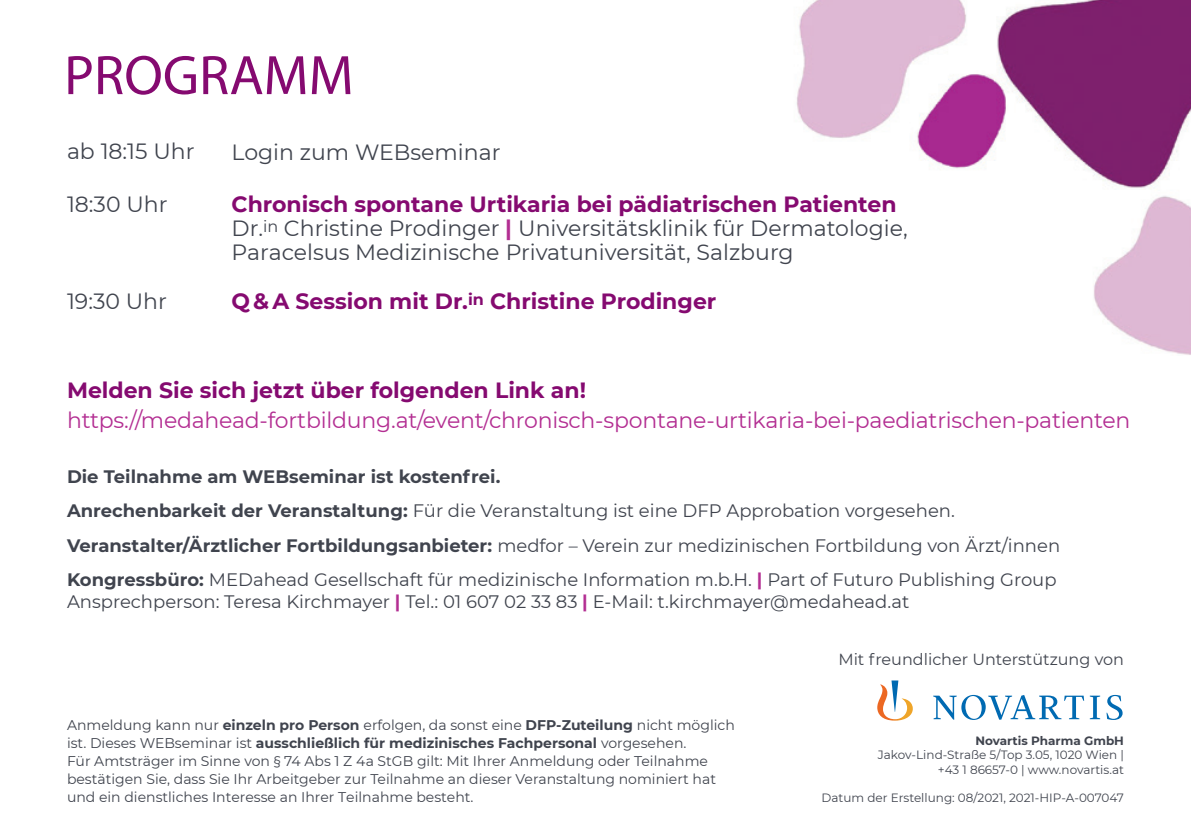
<style>
.page{position:relative;width:1191px;height:840px;background:#fff}
.page>*{position:absolute;margin:0;border:0;box-sizing:border-box;transform-origin:0 0}
.t1{font:56px "Myriad Pro";color:#850a70}
.t2{font:22px "Montserrat";color:#40444e}
.t3{font:22px/30px "Montserrat";letter-spacing:-.01em;color:#b32e92}
.t4{font:700 22px "Montserrat";color:#850a70}
.t5{font:18px "Montserrat";color:#40444e}
.t6{font:700 18px "Montserrat";color:#40444e}
.t7{font:16px "Montserrat";color:#40444e}
.t8{font:14px/18px "Montserrat";color:#40444e}
.t9{font:12px "Montserrat";color:#40444e}
.t10{font:700 12px "Montserrat";color:#40444e}
.s1{font-weight:700;color:#b32e92}
.s2{font-weight:700;color:#850a70}
.s3{font-weight:700}
</style>
<div class="page">
<img style="left:796px;top:0;width:395px;height:355px">
<svg style="left:877px;top:680px;width:245px;height:40px"></svg>
<p class="t1" style="left:64px;top:41px;width:291px">PROGRAMM</p>
<p class="t2" style="left:67px;top:135px;width:129px">ab 18:15 Uhr</p>
<p class="t2" style="left:232px;top:137px;width:270px">Login zum WEBseminar</p>
<p class="t2" style="left:67px;top:189px;width:102px">18:30 Uhr</p>
<p class="t4" style="left:232px;top:188px;width:666px">Chronisch spontane Urtikaria bei pädiatrischen Patienten</p>
<p class="t2" style="left:232px;top:213px;width:677px">Dr.<sup>in</sup> Christine Prodinger <span class="s1">|</span> Universitätsklinik für Dermatologie,</p>
<p class="t2" style="left:232px;top:237px;width:563px">Paracelsus Medizinische Privatuniversität, Salzburg</p>
<p class="t4" style="left:232px;top:285px;width:486px">Q &amp; A Session mit Dr.<sup>in</sup> Christine Prodinger</p>
<p class="t2" style="left:67px;top:285px;width:101px">19:30 Uhr</p>
<p class="t3" style="left:67px;top:374px;width:1065px"><span class="s2">Melden Sie sich jetzt über folgenden Link an! </span>https://medahead-fortbildung.at/event/chronisch-spontane-urtikaria-bei-paediatrischen-patienten</p>
<p class="t6" style="left:67px;top:463px;width:435px">Die Teilnahme am WEBseminar ist kostenfrei.</p>
<p class="t5" style="left:67px;top:498px;width:889px"><span class="s3">Anrechenbarkeit der Veranstaltung:</span> Für die Veranstaltung ist eine DFP Approbation vorgesehen.</p>
<p class="t5" style="left:67px;top:532px;width:994px"><span class="s3">Veranstalter/Ärztlicher Fortbildungsanbieter:</span> medfor – Verein zur medizinischen Fortbildung von Ärzt/innen</p>
<p class="t5" style="left:67px;top:567px;width:991px"><span class="s3">Kongressbüro:</span> MEDahead Gesellschaft für medizinische Information m.b.H. <span class="s1">|</span> Part of Futuro Publishing Group</p>
<p class="t5" style="left:67px;top:589px;width:844px">Ansprechperson: Teresa Kirchmayer <span class="s1">|</span> Tel.: 01 607 02 33 83 <span class="s1">|</span> E-Mail: t.kirchmayer@medahead.at</p>
<p class="t8" style="left:67px;top:715px;width:669px">Anmeldung kann nur <span class="s3">einzeln pro Person</span> erfolgen, da sonst eine <span class="s3">DFP-Zuteilung</span> nicht möglich ist. Dieses WEBseminar ist <span class="s3">ausschließlich für medizinisches Fachpersonal</span> vorgesehen.<br>Für Amtsträger im Sinne von § 74 Abs 1 Z 4a StGB gilt: Mit Ihrer Anmeldung oder Teilnahme bestätigen Sie, dass Sie Ihr Arbeitgeber zur Teilnahme an dieser Veranstaltung nominiert hat und ein dienstliches Interesse an Ihrer Teilnahme besteht.</p>
<p class="t7" style="left:838px;top:648px;width:287px">Mit freundlicher Unterstützung von</p>
<p class="t10" style="left:975px;top:731px;width:150px">Novartis Pharma GmbH</p>
<p class="t9" style="left:878px;top:746px;width:248px">Jakov-Lind-Straße 5/Top 3.05, 1020 Wien |</p>
<p class="t9" style="left:938px;top:760px;width:188px">+43 1 86657-0 | www.novartis.at</p>
<p class="t9" style="left:821px;top:789px;width:304px">Datum der Erstellung: 08/2021, 2021-HIP-A-007047</p>
</div>
